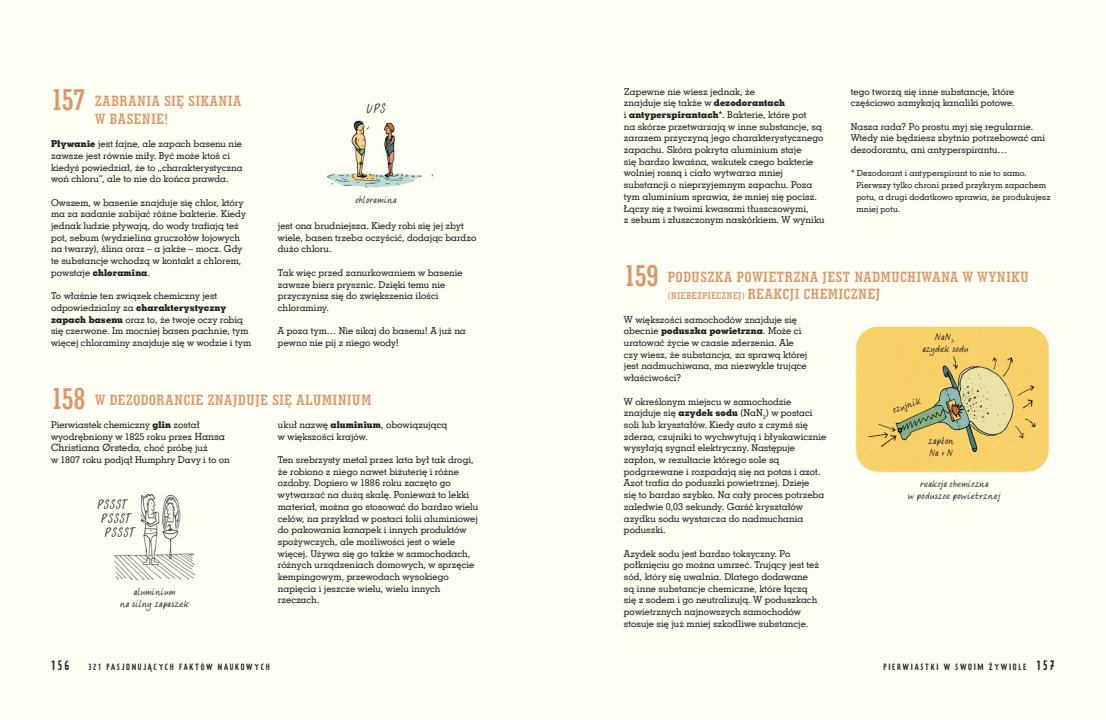
<style>
.page{position:relative;width:1106px;height:720px;background:#fffef4}
.page>*{position:absolute;margin:0;border:0;box-sizing:border-box;transform-origin:0 0}
.ROZDZ_5_7_pom{font:15px/17.5px "Geo Slab 703 Bd Cn EU";letter-spacing:.055em;color:#dc966a}
.PODPISY_RYS{font:12px "Abelia";letter-spacing:.02em;color:#231f20}
.t1{font:12px "Prater Sans One Regular MOD";color:#231f20}
.TXT_2_kol{font:10px "Geo Slab 703 Md EU";letter-spacing:.005em;color:#231f20}
.TXT_2_kol-2{font:9.5px/11.7px "Geo Slab 703 Md EU";letter-spacing:.005em;color:#231f20}
.PODPISY_RYS_pisanka{font:9px/12px "Abelia";letter-spacing:.01em;color:#231f20;text-align:center}
.txt_przypis{font:8.5px/11.7px "Geo Slab 703 Md EU";letter-spacing:.01em;color:#231f20}
.t2{font:8px "Prater Sans One Regular MOD";letter-spacing:.215em;color:#231f20}
.s1{font-size:31px}
.s2{font-family:"Geo Slab 703 X Bd EU"}
.s3{font-size:10px}
.s4{font-size:9.5px}
.s5{font-size:12px}
</style>
<div class="page">
<img style="left:327px;top:120px;width:106px;height:68px">
<img style="left:114px;top:493px;width:81px;height:87px">
<img style="left:855px;top:326px;width:194px;height:147px">
<p class="ROZDZ_5_7_pom" style="left:95px;top:92px;width:148px;text-indent:-44px"><span class="s1">157</span> ZABRANIA SIĘ SIKANIA<br>W BASENIE!</p>
<p class="TXT_2_kol-2" style="left:51px;top:138px;width:193px"><span class="s2">Pływanie</span> jest fajne, ale zapach basenu nie zawsze jest równie miły. Być może ktoś ci kiedyś powiedział, że to „charakterystyczna woń chloru”, ale to nie do końca prawda.</p>
<p class="TXT_2_kol-2" style="left:51px;top:196px;width:196px">Owszem, w basenie znajduje się chlor, który ma za zadanie zabijać różne bakterie. Kiedy jednak ludzie pływają, do wody trafiają też pot, sebum (wydzielina gruczołów łojowych na twarzy), ślina oraz – a jakże – mocz. Gdy te substancje wchodzą w kontakt z chlorem, powstaje <span class="s2">chloramina</span>.</p>
<p class="TXT_2_kol-2" style="left:51px;top:290px;width:202px">To właśnie ten związek chemiczny jest odpowiedzialny za <span class="s2">charakterystyczny zapach basenu</span> oraz to, że twoje oczy robią się czerwone. Im mocniej basen pachnie, tym więcej chloraminy znajduje się w wodzie i tym</p>
<p class="PODPISY_RYS" style="left:367px;top:100px;width:20px">UPS</p>
<p class="PODPISY_RYS_pisanka" style="left:355px;top:194px;width:43px">chloramina</p>
<p class="TXT_2_kol-2" style="left:278px;top:220px;width:200px">jest ona brudniejsza. Kiedy robi się jej zbyt wiele, basen trzeba oczyścić, dodając bardzo dużo chloru.</p>
<p class="TXT_2_kol-2" style="left:278px;top:267px;width:186px">Tak więc przed zanurkowaniem w basenie zawsze bierz prysznic. Dzięki temu nie przyczynisz się do zwiększenia ilości chloraminy.</p>
<p class="TXT_2_kol-2" style="left:278px;top:325px;width:189px">A poza tym… Nie sikaj do basenu! A już na pewno nie pij z niego wody!</p>
<p class="ROZDZ_5_7_pom" style="left:51px;top:390px;width:322px"><span class="s1">158</span> W DEZODORANCIE ZNAJDUJE SIĘ ALUMINIUM</p>
<p class="TXT_2_kol-2" style="left:51px;top:419px;width:176px">Pierwiastek chemiczny <span class="s2">glin</span> został wyodrębniony w 1825 roku przez <span class="s3">Hansa</span></p>
<p class="TXT_2_kol" style="left:51px;top:442px;width:158px">Christiana Ørsted<span class="s4">a, choć próbę już</span></p>
<p class="TXT_2_kol-2" style="left:51px;top:454px;width:180px">w 1807 roku podjął Humphry Davy i to on</p>
<p class="TXT_2_kol-2" style="left:278px;top:419px;width:171px">ukuł nazwę <span class="s2">aluminium</span>, obowiązującą w większości krajów.</p>
<p class="TXT_2_kol-2" style="left:278px;top:454px;width:202px">Ten srebrzysty metal przez lata był tak drogi, że robiono z niego nawet biżuterię i różne ozdoby. Dopiero w 1886 roku zaczęto go wytwarzać na dużą skalę. Ponieważ to lekki materiał, można go stosować do bardzo wielu celów, na przykład w postaci folii aluminiowej do pakowania kanapek i innych produktów spożywczych, ale możliwości jest o wiele więcej. Używa się go także w samochodach, różnych urządzeniach domowych, w sprzęcie kempingowym, przewodach wysokiego napięcia i jeszcze wielu, wielu innych rzeczach.</p>
<p class="PODPISY_RYS" style="left:97px;top:496px;width:33px">PSSST</p>
<p class="PODPISY_RYS" style="left:101px;top:510px;width:33px">PSSST</p>
<p class="PODPISY_RYS" style="left:105px;top:524px;width:33px">PSSST</p>
<p class="PODPISY_RYS_pisanka" style="left:120px;top:586px;width:70px">aluminium<br>na silny zapaszek</p>
<p class="TXT_2_kol-2" style="left:624px;top:85px;width:202px">Zapewne nie wiesz jednak, że<br>znajduje się także w <span class="s2">dezodorantach<br></span>i <span class="s2">antyperspirantach</span>*. Bakterie, które pot<br>na skórze przetwarzają w inne substancje, są zarazem przyczyną jego charakterystycznego zapachu. Skóra pokryta aluminium staje<br>się bardzo kwaśna, wskutek czego bakterie wolniej rosną i ciało wytwarza mniej substancji o nieprzyjemnym zapachu. Poza tym aluminium sprawia, że mniej się pocisz.<br>Łączy się z twoimi kwasami tłuszczowymi,<br>z sebum i złuszczonym naskórkiem. W wyniku</p>
<p class="TXT_2_kol-2" style="left:850px;top:85px;width:165px">tego tworzą się inne substancje, które częściowo zamykają kanaliki potowe.</p>
<p class="TXT_2_kol-2" style="left:850px;top:120px;width:196px">Nasza rada? Po prostu myj się regularnie.<br>Wtedy nie będziesz zbytnio potrzebować ani dezodorantu, ani antyperspirantu…</p>
<p class="txt_przypis" style="left:856px;top:167px;width:196px;text-indent:-6px">* Dezodorant i antyperspirant to nie to samo.<br>Pierwszy tylko chroni przed przykrym zapachem potu, a drugi dodatkowo sprawia, że produkujesz mniej potu.</p>
<p class="ROZDZ_5_7_pom" style="left:668px;top:267px;width:362px;text-indent:-44px"><span class="s1">159</span> PODUSZKA POWIETRZNA JEST NADMUCHIWANA W WYNIKU <span class="s3">(NIEBEZPIECZNEJ)</span> REAKCJI CHEMICZNEJ</p>
<p class="TXT_2_kol-2" style="left:624px;top:313px;width:185px">W większości samochodów znajduje się obecnie <span class="s2">poduszka powietrzna</span>. Może ci uratować życie w czasie zderzenia. Ale czy wiesz, że substancja, za sprawą której jest nadmuchiwana, ma niezwykle trujące właściwości?</p>
<p class="TXT_2_kol-2" style="left:624px;top:395px;width:204px">W określonym miejscu w samochodzie znajduje się <span class="s2">azydek sodu</span> (NaN<sub>3</sub>) w postaci soli lub kryształów. Kiedy auto z czymś się zderza, czujniki to wychwytują i błyskawicznie wysyłają sygnał elektryczny. Następuje zapłon, w rezultacie którego sole są podgrzewane i rozpadają się na potas i azot.<br>Azot trafia do poduszki powietrznej. Dzieje<br>się to bardzo szybko. Na cały proces potrzeba zaledwie 0,03 sekundy. Garść kryształów azydku sodu wystarcza do nadmuchania poduszki.</p>
<p class="TXT_2_kol-2" style="left:624px;top:547px;width:197px">Azydek sodu jest bardzo toksyczny. Po połknięciu go można umrzeć. Trujący jest też sód, który się uwalnia. Dlatego dodawane są inne substancje chemiczne, które łączą się z sodem i go neutralizują. W poduszkach powietrznych najnowszych samochodów stosuje się już mniej szkodliwe substancje.</p>
<p class="PODPISY_RYS_pisanka" style="left:935px;top:331px;width:23px">NaN<sub>3-</sub></p>
<p class="PODPISY_RYS_pisanka" style="left:922px;top:343px;width:48px">azydek sodu</p>
<p class="PODPISY_RYS_pisanka" style="left:891px;top:405px;width:31px;rotate:-20deg">czujnik</p>
<p class="PODPISY_RYS_pisanka" style="left:928px;top:435px;width:27px">zapłon</p>
<p class="PODPISY_RYS_pisanka" style="left:929px;top:447px;width:26px">Na + N</p>
<p class="PODPISY_RYS_pisanka" style="left:908px;top:478px;width:94px">reakcja chemiczna<br>w poduszce powietrznej</p>
<p class="t1" style="left:51px;top:658px;width:20px">156</p>
<p class="t2" style="left:89px;top:662px;width:183px">321 PASJONUJĄCYCH FAKTÓW NAUKOWYCH</p>
<p class="t2" style="left:883px;top:662px;width:172px">PIERWIASTKI W SWOIM ŻYWIOLE <span class="s5">157</span></p>
</div>
